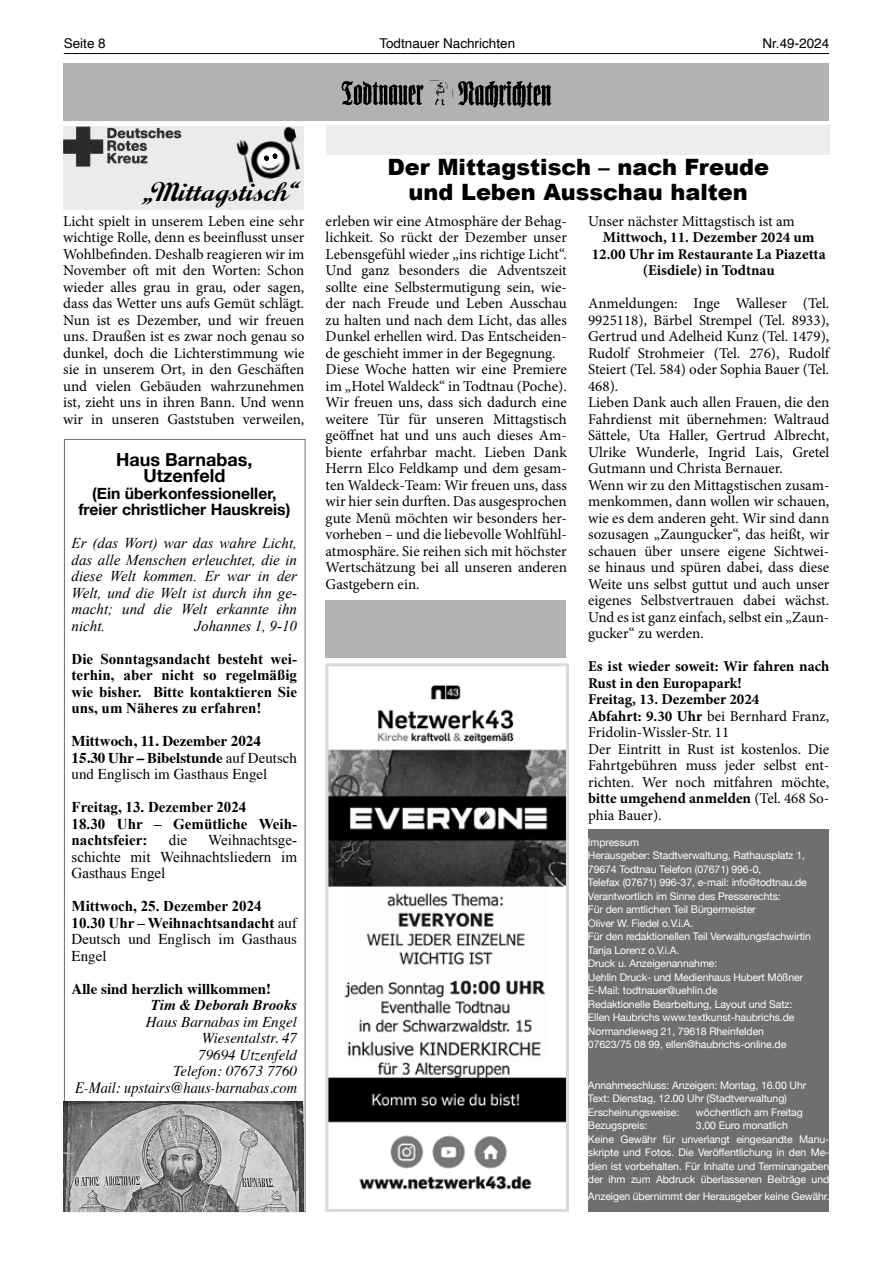
<style>
.page{position:relative;width:893px;height:1263px;background:#fff}
.page>*{position:absolute;margin:0;border:0;box-sizing:border-box;transform-origin:0 0}
.t1{font:30px "Moonshine Script NF";color:#000}
.t2{font:900 22.5px/25.5px "Arial";color:#000;text-align:center}
.t3{font:700 18px/16.5px "Helvetica Neue";color:#000;text-align:center}
.t4{font:700 15.75px/16.5px "Helvetica Neue";color:#000;text-align:center}
.t5{font:italic 15.75px "Times";color:#000;scale:.91 1}
.t6{font:15px/16.5px "Minion Pro";color:#000}
.t7{font:700 15px/16.5px "Times New Roman";color:#000}
.t8{font:italic 15px/16.5px "Times New Roman";color:#000;text-align:justify}
.t9{font:700 15px/16.5px "Times";color:#000}
.t10{font:700 15px/16.5px "Minion Pro";color:#000;text-align:center}
.t11{font:italic 15px/16.5px "Times";color:#000;text-align:right}
.t12{font:15px/16.5px "Times New Roman";color:#000;text-align:justify}
.t13{font:15px/16.5px "Times";color:#000}
.t14{font:italic 700 15px "Times";color:#000}
.t15{font:13.5px "Helvetica";color:#000}
.t16{font:10.5px/13.5px "Helvetica Neue";letter-spacing:-.01em;color:#fff}
.s1{font-weight:700}
.s2{font-weight:400}
.s3{font-family:"Times";font-weight:400}
</style>
<div class="page">
<hr style="left:64px;top:53px;width:765px;height:1px;background:#000">
<div style="left:64px;top:64px;width:765px;height:57px;background:#b3b2b2"></div>
<img style="left:341px;top:80px;width:211px;height:28px">
<div style="left:63px;top:126px;width:241px;height:84px;background:#ebebeb"></div>
<img style="left:64px;top:126px;width:118px;height:41px">
<img style="left:236px;top:126px;width:65px;height:58px">
<svg style="left:263px;top:153px;width:15px;height:9px"></svg>
<div style="left:326px;top:125px;width:504px;height:29px;background:#ededed"></div>
<div style="left:64px;top:439px;width:241px;height:773px;background:#fff;border:1px solid #706f6f"></div>
<img style="left:63px;top:1102px;width:240px;height:109px">
<img style="left:329px;top:684px;width:236px;height:506px">
<div style="left:325px;top:663px;width:244px;height:549px;border:3px solid #dadada"></div>
<div style="left:588px;top:829px;width:241px;height:383px;background:#706f6f"></div>
<div style="left:325px;top:601px;width:241px;height:57px;background:#b3b2b2"></div>
<p class="t15" style="left:64px;top:33px;width:44px">Seite 8</p>
<p class="t15" style="left:379px;top:33px;width:137px">Todtnauer Nachrichten</p>
<p class="t15" style="left:762px;top:33px;width:68px">Nr.49-2024</p>
<h1 class="t1" style="left:141px;top:176px;width:160px">„Mittagstisch“</h1>
<h2 class="t2" style="left:387px;top:153px;width:383px">Der Mittagstisch – nach Freude und Leben Ausschau halten</h2>
<p class="t6" style="left:63px;top:213px;width:243px;text-align:justify">Licht spielt in unserem Leben eine sehr wichtige Rolle, denn es beeinflusst unser Wohlbefinden. Deshalb reagieren wir im November oft mit den Worten: Schon wieder alles grau in grau, oder sagen, dass das Wetter uns aufs Gemüt schlägt.<br>Nun ist es Dezember, und wir freuen uns. Draußen ist es zwar noch genau so dunkel, doch die Lichterstimmung wie sie in unserem Ort, in den Geschäften und vielen Gebäuden wahrzunehmen ist, zieht uns in ihren Bann. Und wenn wir in unseren Gaststuben verweilen,</p>
<p class="t6" style="left:326px;top:213px;width:243px">erleben wir eine Atmosphäre der Behag&shy;lichkeit. So rückt der Dezember unser Lebensgefühl wieder „ins richtige Licht“.<br>Und ganz besonders die Adventszeit sollte eine Selbstermutigung sein, wie&shy;der nach Freude und Leben Ausschau zu halten und nach dem Licht, das alles Dunkel erhellen wird. Das Entscheiden&shy;de geschieht immer in der Begegnung.<br>Diese Woche hatten wir eine Premiere im „Hotel Waldeck“ in Todtnau (Poche).<br>Wir freuen uns, dass sich dadurch eine weitere Tür für unseren Mittagstisch geöffnet hat und uns auch dieses Am&shy;biente erfahrbar macht. Lieben Dank Herrn Elco Feldkamp und dem gesam&shy;ten Waldeck-Team: Wir freuen uns, dass wir hier sein durften. Das ausgesprochen gute Menü möchten wir besonders her&shy;vorheben – und die liebevolle Wohlfühl&shy;atmosphäre. Sie reihen sich mit höchster Wertschätzung bei all unseren anderen Gastgebern ein.</p>
<p class="t6" style="left:588px;top:213px;width:208px">Unser nächster Mittagstisch ist am</p>
<p class="t10" style="left:592px;top:229px;width:235px">Mittwoch, 11. Dezember 2024 um<br>12.00 Uhr im Restaurante La Piazetta (Eisdiele) in Todtnau</p>
<p class="t6" style="left:588px;top:295px;width:243px">Anmeldungen: Inge Walleser (Tel.<br>9925118), Bärbel Strempel (Tel. 8933), Gertrud und Adelheid Kunz (Tel. 1479), Rudolf Strohmeier (Tel. 276), Rudolf Steiert (Tel. 584) oder Sophia Bauer (Tel.<br>468).<br>Lieben Dank auch allen Frauen, die den Fahrdienst mit übernehmen: Waltraud Sättele, Uta Haller, Gertrud Albrecht, Ulrike Wunderle, Ingrid Lais, Gretel Gutmann und Christa Bernauer.<br>Wenn wir zu den Mittagstischen zusam&shy;menkommen, dann wollen wir schauen, wie es dem anderen geht. Wir sind dann sozusagen „Zaungucker“, das heißt, wir schauen über unsere eigene Sichtwei&shy;se hinaus und spüren dabei, dass diese Weite uns selbst guttut und auch unser eigenes Selbstvertrauen dabei wächst.<br>Und es ist ganz einfach, selbst ein „Zaun&shy;gucker“ zu werden.</p>
<p class="t6" style="left:588px;top:658px;width:243px"><span class="s1">Es ist wieder soweit: Wir fahren nach<br>Rust in den Europapark!<br>Freitag, 13. Dezember 2024<br>Abfahrt: 9.30 Uhr</span> bei Bernhard Franz,<br>Fridolin-Wissler-Str. 11<br>Der Eintritt in Rust ist kostenlos. Die<br>Fahrtgebühren muss jeder selbst ent&shy;richten. Wer noch mitfahren möchte, <span class="s1">bitte umgehend anmelden</span> (Tel. 468 So&shy;phia Bauer).</p>
<p class="t16" style="left:588px;top:836px;width:225px">Impressum<br>Herausgeber: Stadtverwaltung, Rathausplatz 1, 79674 Todtnau Telefon (07671) 996-0,<br>Telefax (07671) 996-37, e-mail: info@todtnau.de Verantwortlich im Sinne des Presserechts:<br>Für den amtlichen Teil Bürgermeister<br>Oliver W. Fiedel o.V.i.A.<br>Für den redaktionellen Teil Verwaltungsfachwirtin Tanja Lorenz o.V.i.A.<br>Druck u. Anzeigenannahme:<br>Uehlin Druck- und Medienhaus Hubert Mößner E-Mail: todtnauer@uehlin.de<br>Redaktionelle Bearbeitung, Layout und Satz:<br>Ellen Haubrichs www.textkunst-haubrichs.de Normandieweg 21, 79618 Rheinfelden<br>07623/75 08 99, ellen@haubrichs-online.de</p>
<p class="t16" style="left:588px;top:1079px;width:220px">Annahmeschluss: Anzeigen: Montag, 16.00 Uhr<br>Text: Dienstag, 12.00 Uhr (Stadtverwaltung)<br>Erscheinungsweise:</p>
<p class="t3" style="left:116px;top:451px;width:138px">Haus Barnabas,<br>Utzenfeld</p>
<p class="t4" style="left:78px;top:485px;width:213px">(Ein überkonfessioneller, freier christlicher Hauskreis)</p>
<p class="t8" style="left:72px;top:534px;width:227px">Er (das Wort) war das wahre Licht, das alle Menschen erleuchtet, die in diese Welt kommen. Er war in der Welt, und die Welt ist durch ihn ge&shy;macht; und die Welt erkannte ihn nicht.</p>
<p class="t8" style="left:195px;top:617px;width:104px">Johannes 1, 9-10</p>
<p class="t7" style="left:72px;top:650px;width:227px;text-align:justify">Die Sonntagsandacht besteht wei&shy;terhin, aber nicht so regelmäßig wie bisher. Bitte kontaktieren Sie uns, um Näheres zu erfahren!</p>
<p class="t9" style="left:72px;top:731px;width:227px">Mittwoch, 11. Dezember 2024<br>15.30 Uhr – Bibelstunde <span class="s2">auf Deutsch und Englisch im Gasthaus Engel</span></p>
<p class="t7" style="left:72px;top:798px;width:227px">Freitag, 13. Dezember 2024<br>18.30 Uhr – Gemütliche Weih&shy;nachtsfeier:</p>
<p class="t12" style="left:72px;top:831px;width:227px;text-indent:137px">Weihnachtsge&shy;schichte mit Weihnachtsliedern im Gasthaus Engel</p>
<p class="t7" style="left:72px;top:897px;width:227px">Mittwoch, 25. Dezember 2024<br>10.30 Uhr – Weihnachtsandacht <span class="s3">auf</span></p>
<p class="t13" style="left:72px;top:929px;width:227px">Deutsch und Englisch im Gasthaus<br>Engel</p>
<p class="t9" style="left:72px;top:979px;width:201px">Alle sind herzlich willkommen!</p>
<p class="t14" style="left:151px;top:991px;width:147px">Tim &amp; Deborah Brooks</p>
<p class="t11" style="left:146px;top:1012px;width:153px">Haus Barnabas im Engel<br>Wiesentalstr. 47<br>79694 Utzenfeld<br>Telefon: 07673 7760</p>
<p class="t5" style="left:75px;top:1074px;width:245px">E-Mail: upstairs@haus-barnabas.com</p>
<p class="t12" style="left:169px;top:831px;width:20px">die</p>
<p class="t16" style="left:696px;top:1106px;width:108px">wöchentlich am Freitag</p>
<p class="t16" style="left:588px;top:1119px;width:243px;text-indent:108px">3,00 Euro monatlich<br>Keine Gewähr für unverlangt eingesandte Manu&shy;skripte und Fotos. Die Veröffentlichung in den Me&shy;dien ist vorbehalten. Für Inhalte und Terminangaben der ihm zum Abdruck überlassenen Beiträge und</p>
<p class="t16" style="left:588px;top:1190px;width:243px">Anzeigen übernimmt der Herausgeber keine Gewähr.</p>
<p class="t16" style="left:588px;top:1119px;width:61px">Bezugspreis:</p>
</div>
